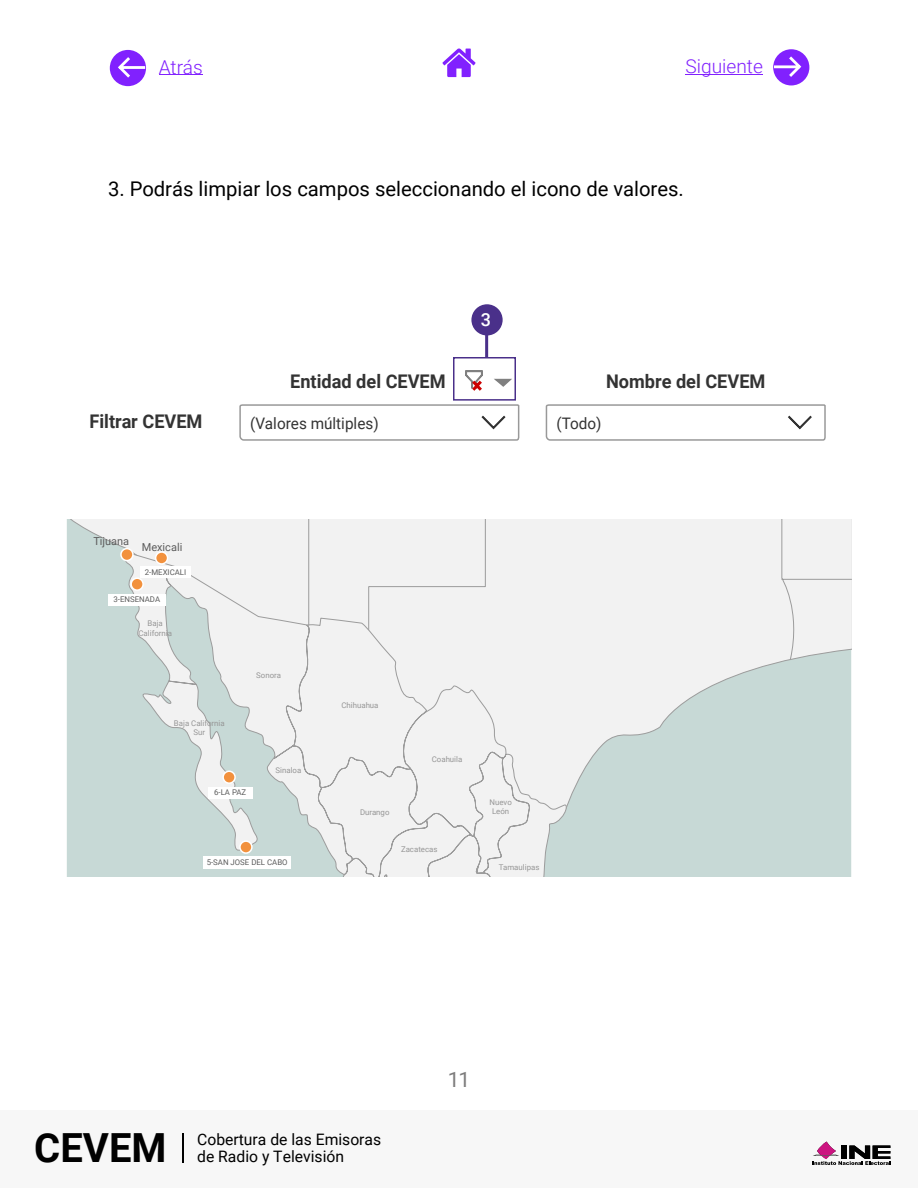
<style>
.page{position:relative;width:918px;height:1188px;background:#fff}
.page>*{position:absolute;margin:0;border:0;box-sizing:border-box;transform-origin:0 0}
.t1{font:700 40.2px "Roboto";color:#000}
.t2{font:21px "Roboto";color:#7d7c7c}
.t3{font:20.25px "Roboto";color:#000}
.t4{font:300 19.2px "Roboto";color:#8121fe}
.t5{font:700 18.75px "Roboto";color:#333}
.t6{font:500 18px "Roboto";color:#fff}
.t7{font:15.9px "Roboto";color:#333}
.t8{font:15.75px/17.4px "Roboto";color:#000}
.t9{font:10.95px "Roboto";color:#5c5c5c}
.t10{font:7.8px/9.4px "Roboto";color:#969696;text-align:center}
.t11{font:7.8px "Roboto";color:#5c5c5c}
</style>
<div class="page">
<svg style="left:442px;top:48px;width:34px;height:29px"></svg>
<div style="left:0;top:1110px;width:918px;height:78px;background:#f7f7f7"></div>
<svg style="left:812px;top:1142px;width:78px;height:23px"></svg>
<svg style="left:183px;top:1133px;width:1px;height:29px"></svg>
<div style="left:110px;top:50px;width:36px;height:36px;background:#8121fe;border-radius:50%"></div>
<svg style="left:116px;top:54px;width:30px;height:27px"></svg>
<svg style="left:159px;top:74px;width:44px;height:1px"></svg>
<div style="left:773px;top:49px;width:36px;height:36px;background:#8121fe;border-radius:50%"></div>
<svg style="left:773px;top:53px;width:30px;height:27px"></svg>
<hr style="left:685px;top:74px;width:78px;height:1px;background:#8121fe">
<svg style="left:545px;top:404px;width:281px;height:37px"></svg>
<svg style="left:239px;top:404px;width:281px;height:37px"></svg>
<svg style="left:465px;top:370px;width:18px;height:21px"></svg>
<svg style="left:494px;top:378px;width:18px;height:9px"></svg>
<div style="left:471px;top:304px;width:32px;height:31px;background:#4a308a;border-radius:50%"></div>
<hr style="left:485px;top:332px;width:3px;height:25px;background:#4a308a">
<div style="left:453px;top:357px;width:63px;height:44px;border:2px solid #4a308a"></div>
<svg style="left:67px;top:519px;width:784px;height:312px"></svg>
<svg style="left:123px;top:552px;width:696px;height:325px"></svg>
<div style="left:121px;top:549px;width:12px;height:12px;background:#f2913d;border-radius:50%"></div>
<div style="left:120px;top:548px;width:14px;height:13px;border:2px solid #fff;border-radius:50%"></div>
<div style="left:156px;top:552px;width:12px;height:12px;background:#f2913d;border-radius:50%"></div>
<div style="left:155px;top:551px;width:13px;height:14px;border:2px solid #fff;border-radius:50%"></div>
<div style="left:131px;top:578px;width:12px;height:12px;background:#f2913d;border-radius:50%"></div>
<div style="left:130px;top:577px;width:14px;height:14px;border:2px solid #fff;border-radius:50%"></div>
<div style="left:108px;top:594px;width:58px;height:12px;background:#fff"></div>
<div style="left:223px;top:771px;width:12px;height:12px;background:#f2913d;border-radius:50%"></div>
<div style="left:222px;top:771px;width:14px;height:13px;border:2px solid #fff;border-radius:50%"></div>
<div style="left:208px;top:787px;width:44px;height:12px;background:#fff"></div>
<div style="left:240px;top:841px;width:12px;height:12px;background:#f2913d;border-radius:50%"></div>
<div style="left:239px;top:840px;width:14px;height:14px;border:2px solid #fff;border-radius:50%"></div>
<div style="left:203px;top:857px;width:88px;height:12px;background:#fff"></div>
<div style="left:308px;top:519px;width:543px;height:141px;background:#f2f2f2"></div>
<div style="left:140px;top:567px;width:51px;height:11px;background:#fff"></div>
<h3 class="t4" style="left:159px;top:53px;width:45px">Atrás</h3>
<h3 class="t4" style="left:685px;top:53px;width:79px">Siguiente</h3>
<h3 class="t3" style="left:108px;top:174px;width:577px">3. Podrás limpiar los campos seleccionando el icono de valores.</h3>
<h3 class="t6" style="left:481px;top:307px;width:12px">3</h3>
<h3 class="t5" style="left:290px;top:368px;width:157px">Entidad del CEVEM</h3>
<h3 class="t7" style="left:250px;top:412px;width:130px">(Valores múltiples)</h3>
<h3 class="t5" style="left:606px;top:368px;width:161px">Nombre del CEVEM</h3>
<h3 class="t5" style="left:90px;top:408px;width:115px">Filtrar CEVEM</h3>
<h3 class="t7" style="left:557px;top:412px;width:47px">(Todo)</h3>
<h3 class="t9" style="left:93px;top:533px;width:37px">Tijuana</h3>
<h3 class="t9" style="left:142px;top:540px;width:42px">Mexicali</h3>
<p class="t11" style="left:145px;top:567px;width:43px">2-MEXICALI</p>
<p class="t11" style="left:114px;top:594px;width:48px">3-ENSENADA</p>
<p class="t10" style="left:138px;top:619px;width:35px">Baja<br>California</p>
<p class="t10" style="left:256px;top:670px;width:26px">Sonora</p>
<p class="t10" style="left:174px;top:718px;width:52px">Baja California<br>Sur</p>
<p class="t11" style="left:214px;top:787px;width:34px">6-LA PAZ</p>
<p class="t10" style="left:276px;top:765px;width:27px">Sinaloa</p>
<p class="t11" style="left:207px;top:857px;width:82px">5-SAN JOSE DEL CABO</p>
<p class="t10" style="left:341px;top:700px;width:39px">Chihuahua</p>
<p class="t10" style="left:432px;top:754px;width:32px">Coahuila</p>
<p class="t10" style="left:360px;top:807px;width:31px">Durango</p>
<p class="t10" style="left:401px;top:844px;width:38px">Zacatecas</p>
<p class="t10" style="left:489px;top:797px;width:24px">Nuevo<br>León</p>
<p class="t10" style="left:499px;top:862px;width:42px">Tamaulipas</p>
<h1 class="t1" style="left:34px;top:1120px;width:134px">CEVEM</h1>
<h3 class="t8" style="left:197px;top:1130px;width:186px">Cobertura de las Emisoras de Radio y Televisión</h3>
<h2 class="t2" style="left:448px;top:1065px;width:24px">11</h2>
</div>
